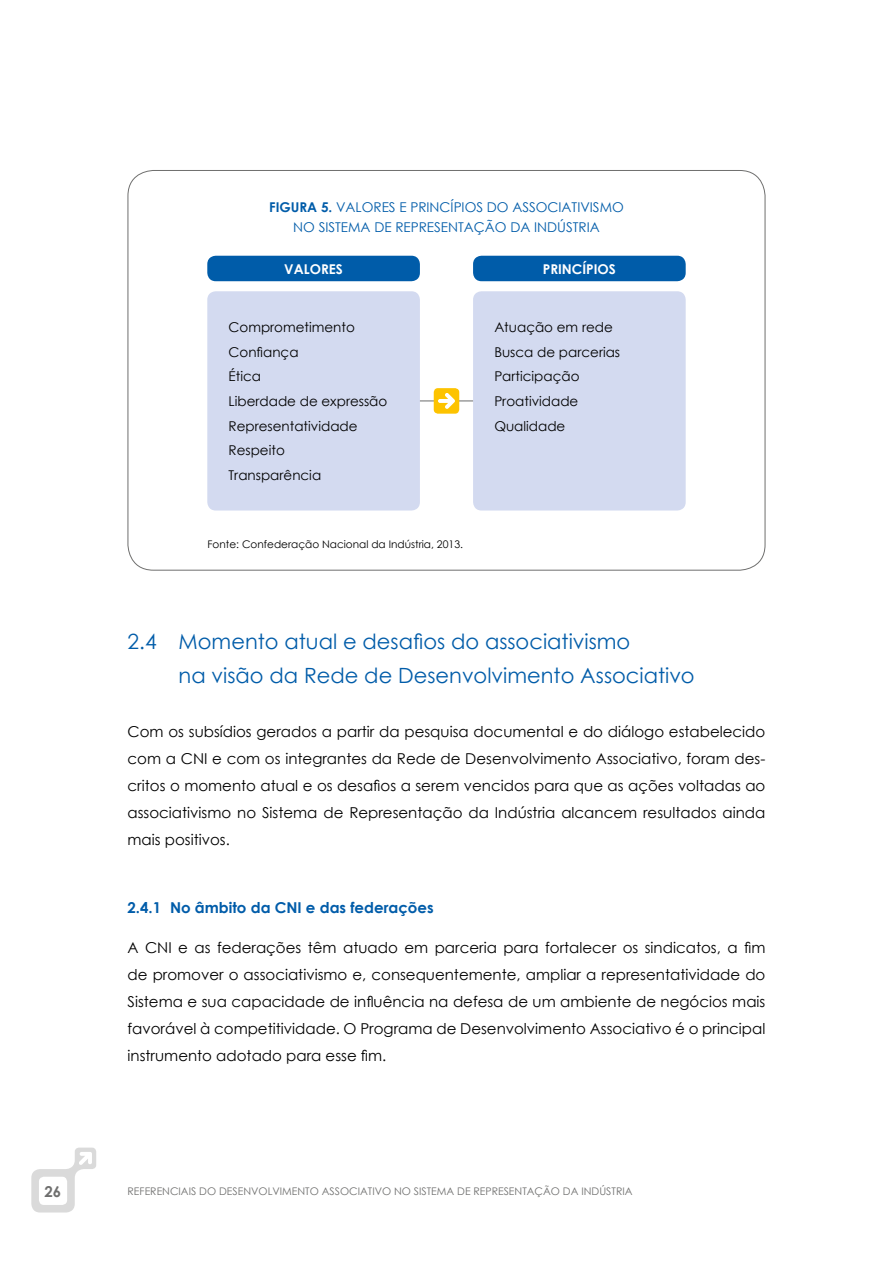
<style>
.page{position:relative;width:893px;height:1263px;background:#fff}
.page>*{position:absolute;margin:0;border:0;box-sizing:border-box;transform-origin:0 0}
.t1{font:21px/33.8px "Century Gothic";color:#005ca9}
.t2{font:15px/27px "Century Gothic";color:#000;text-align:justify}
.t3{font:700 15px "Century Gothic";color:#005ca9}
.t4{font:700 15px "Century Gothic";color:#6f6f6e}
.t5{font:13.5px/24.8px "Century Gothic";color:#000}
.t6{font:13.5px "Century Gothic";color:#005ca9}
.t7{font:700 13.5px "Century Gothic";color:#fff}
.t8{font:700 13.5px "Century Gothic";color:#005ca9}
.t9{font:10.5px "Century Gothic";color:#6f6f6e}
.t10{font:10.5px "Century Gothic";color:#000}
.s1{font-weight:700}
</style>
<div class="page">
<svg style="left:31px;top:1147px;width:65px;height:65px"></svg>
<hr style="left:405px;top:400px;width:81px;height:2px;background:#9c9d9d">
<div style="left:207px;top:291px;width:213px;height:219px;background:#d3daf0;border-radius:9px"></div>
<div style="left:207px;top:256px;width:213px;height:25px;background:#005ca9;border-radius:9px"></div>
<div style="left:473px;top:256px;width:213px;height:25px;background:#005ca9;border-radius:9px"></div>
<div style="left:473px;top:291px;width:213px;height:219px;background:#d3daf0;border-radius:9px"></div>
<div style="left:434px;top:388px;width:25px;height:26px;background:#fdc300;border-radius:4px"></div>
<svg style="left:438px;top:393px;width:17px;height:16px"></svg>
<p class="t8" style="left:269px;top:197px;width:16px">Figura</p>
<p class="t6" style="left:321px;top:198px;width:34px"><span class="s1">5.</span> Valores</p>
<p class="t6" style="left:399px;top:198px;width:20px">e princ</p>
<p class="t6" style="left:451px;top:198px;width:11px">ípios</p>
<p class="t6" style="left:487px;top:198px;width:35px">do associativismo</p>
<p class="t6" style="left:293px;top:217px;width:41px">no Sistema</p>
<p class="t6" style="left:374px;top:217px;width:39px">de Representação</p>
<p class="t6" style="left:510px;top:217px;width:36px">da Indústria</p>
<p class="t7" style="left:284px;top:258px;width:60px">VALORES</p>
<p class="t5" style="left:229px;top:314px;width:160px">Comprometimento<br>Confiança<br>Ética<br>Liberdade de expressão<br>Representatividade<br>Respeito<br>Transparência</p>
<p class="t10" style="left:207px;top:537px;width:257px">Fonte: Confederação Nacional da Indústria, 2013.</p>
<p class="t7" style="left:543px;top:258px;width:75px">PRINCÍPIOS</p>
<p class="t5" style="left:494px;top:314px;width:127px">Atuação em rede<br>Busca de parcerias<br>Participação<br>Proatividade<br>Qualidade</p>
<h1 class="t1" style="left:179px;top:625px;width:518px;text-indent:-51px">2.4 Momento atual e desafios do associativismo<br>na visão da Rede de Desenvolvimento Associativo</h1>
<p class="t2" style="left:128px;top:718px;width:639px">Com os subsídios gerados a partir da pesquisa documental e do diálogo estabelecido com a CNI e com os integrantes da Rede de Desenvolvimento Associativo, foram des&shy;critos o momento atual e os desafios a serem vencidos para que as ações voltadas ao associativismo no Sistema de Representação da Indústria alcancem resultados ainda mais positivos.</p>
<p class="t3" style="left:128px;top:896px;width:308px">2.4.1 No âmbito da CNI e das federações</p>
<p class="t2" style="left:128px;top:934px;width:639px">A CNI e as federações têm atuado em parceria para fortalecer os sindicatos, a fim de promover o associativismo e, consequentemente, ampliar a representatividade do Sistema e sua capacidade de influência na defesa de um ambiente de negócios mais favorável à competitividade. O Programa de Desenvolvimento Associativo é o principal instrumento adotado para esse fim.</p>
<p class="t4" style="left:45px;top:1180px;width:18px">26</p>
<p class="t9" style="left:128px;top:1184px;width:506px">REFERENCIAIS DO DESENVOLVIMENTO ASSOCIATIVO NO SISTEMA DE REPRESENTAÇÃO DA INDÚSTRIA</p>
</div>
